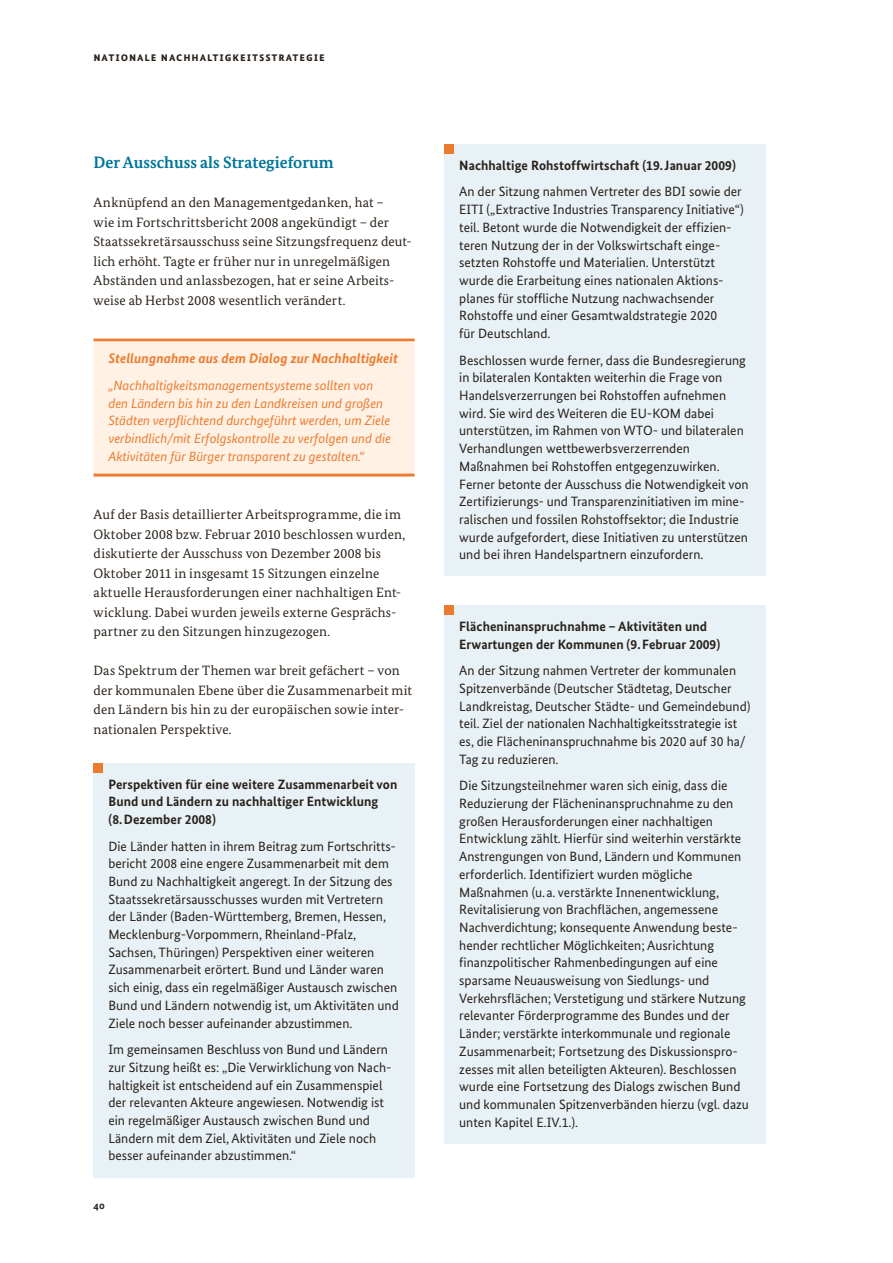
<style>
.page{position:relative;width:893px;height:1263px;background:#fff}
.page>*{position:absolute;margin:0;border:0;box-sizing:border-box;transform-origin:0 0}
.t1{font:700 16.5px "Bundes Serif";color:#00769a}
.t2{font:italic 700 13.8px "Bundes Sans";letter-spacing:.005em;color:#ec7b30}
.t3{font:13.5px/17.7px "Bundes Sans";color:#29211a}
.t4{font:13.5px/19.5px "Bundes Serif";letter-spacing:.015em;color:#29211a}
.t5{font:italic 13.5px/17.7px "Bundes Sans";color:#ec7b30}
.t6{font:700 13.5px/17.7px "Bundes Sans";letter-spacing:.005em;color:#29211a}
.t7{font:700 12.75px "Bundes Sans";letter-spacing:.07em;color:#29211a}
.t8{font:700 10.5px "Bundes Sans";color:#29211a}
</style>
<div class="page">
<hr style="left:94px;top:339px;width:321px;height:3px;background:#ec7b30">
<div style="left:94px;top:341px;width:321px;height:33px;background:#fff1e3"></div>
<div style="left:94px;top:372px;width:321px;height:102px;background:#fff1e3"></div>
<hr style="left:94px;top:474px;width:321px;height:3px;background:#ec7b30">
<div style="left:94px;top:763px;width:321px;height:414px;background:#e7f1f6"></div>
<div style="left:444px;top:145px;width:321px;height:431px;background:#e7f1f6"></div>
<div style="left:444px;top:606px;width:321px;height:538px;background:#e7f1f6"></div>
<div style="left:444px;top:145px;width:10px;height:9px;background:#ec7b30"></div>
<div style="left:94px;top:763px;width:9px;height:10px;background:#ec7b30"></div>
<div style="left:444px;top:606px;width:10px;height:9px;background:#ec7b30"></div>
<p class="t7" style="left:94px;top:49px;width:233px">nationale nachhaltigkeitsstrategie</p>
<h5 class="t1" style="left:94px;top:157px;width:242px">Der Ausschuss als Strategieforum</h5>
<p class="t4" style="left:94px;top:194px;width:320px">Anknüpfend an den Managementgedanken, hat –<br>wie im Fortschrittsbericht 2008 angekündigt – der Staatssekretärsausschuss seine Sitzungsfrequenz deut&shy;lich erhöht. Tagte er früher nur in unregelmäßigen Abständen und anlassbezogen, hat er seine Arbeits&shy;weise ab Herbst 2008 wesentlich verändert.</p>
<h6 class="t2" style="left:108px;top:350px;width:291px">Stellungnahme aus dem Dialog zur Nachhaltigkeit</h6>
<p class="t5" style="left:108px;top:376px;width:284px">„Nachhaltigkeitsmanagementsysteme sollten von den Ländern bis hin zu den Landkreisen und großen Städten verpflichtend durchgeführt werden, um Ziele verbindlich/mit Erfolgskontrolle zu verfolgen und die Aktivitäten für Bürger transparent zu gestalten.“</p>
<p class="t4" style="left:94px;top:506px;width:313px">Auf der Basis detaillierter Arbeitsprogramme, die im Oktober 2008 bzw. Februar 2010 beschlossen wurden, diskutierte der Ausschuss von Dezember 2008 bis Oktober 2011 in insgesamt 15 Sitzungen einzelne aktuelle Herausforderungen einer nachhaltigen Ent&shy;wicklung. Dabei wurden jeweils externe Gesprächs&shy;partner zu den Sitzungen hinzugezogen.</p>
<p class="t4" style="left:94px;top:662px;width:320px">Das Spektrum der Themen war breit gefächert – von der kommunalen Ebene über die Zusammenarbeit mit den Ländern bis hin zu der europäischen sowie inter&shy;nationalen Perspektive.</p>
<h6 class="t6" style="left:108px;top:775px;width:290px">Perspektiven für eine weitere Zusammenarbeit von<br>Bund und Ländern zu nachhaltiger Entwicklung<br>(8. Dezember 2008)</h6>
<p class="t3" style="left:108px;top:837px;width:292px">Die Länder hatten in ihrem Beitrag zum Fortschritts&shy;bericht 2008 eine engere Zusammenarbeit mit dem Bund zu Nachhaltigkeit angeregt. In der Sitzung des Staatssekretärsausschusses wurden mit Vertretern der Länder (Baden-Württemberg, Bremen, Hessen, Mecklenburg-Vorpommern, Rheinland-Pfalz, Sachsen, Thüringen) Perspektiven einer weiteren Zusammenarbeit erörtert. Bund und Länder waren sich einig, dass ein regelmäßiger Austausch zwischen Bund und Ländern notwendig ist, um Aktivitäten und Ziele noch besser aufeinander abzustimmen.</p>
<p class="t3" style="left:108px;top:1040px;width:285px">Im gemeinsamen Beschluss von Bund und Ländern zur Sitzung heißt es: „Die Verwirklichung von Nach-</p>
<p class="t3" style="left:108px;top:1076px;width:277px">haltigkeit ist entscheidend auf ein Zusammenspiel der relevanten Akteure angewiesen. Notwendig ist ein regelmäßiger Austausch zwischen Bund und Ländern mit dem Ziel, Aktivitäten und Ziele noch besser aufeinander abzustimmen.“</p>
<p class="t8" style="left:94px;top:1199px;width:13px">40</p>
<h6 class="t6" style="left:459px;top:156px;width:278px">Nachhaltige Rohstoffwirtschaft (19. Januar 2009)</h6>
<p class="t3" style="left:459px;top:183px;width:286px">An der Sitzung nahmen Vertreter des BDI sowie der EITI („Extractive Industries Transparency Initiative“) teil. Betont wurde die Notwendigkeit der effizien&shy;teren Nutzung der in der Volkswirtschaft einge&shy;setzten Rohstoffe und Materialien. Unterstützt wurde die Erarbeitung eines nationalen Aktions&shy;planes für stoffliche Nutzung nachwachsender Rohstoffe und einer Gesamtwaldstrategie 2020<br>für Deutschland.</p>
<p class="t3" style="left:459px;top:351px;width:291px">Beschlossen wurde ferner, dass die Bundesregierung in bilateralen Kontakten weiterhin die Frage von Handelsverzerrungen bei Rohstoffen aufnehmen wird. Sie wird des Weiteren die EU-KOM dabei unterstützen, im Rahmen von WTO- und bilateralen Verhandlungen wettbewerbsverzerrenden Maßnahmen bei Rohstoffen entgegenzuwirken.<br>Ferner betonte der Ausschuss die Notwendigkeit von Zertifizierungs- und Transparenzinitiativen im mine&shy;ralischen und fossilen Rohstoffsektor; die Industrie wurde aufgefordert, diese Initiativen zu unterstützen und bei ihren Handelspartnern einzufordern.</p>
<h6 class="t6" style="left:459px;top:617px;width:263px">Flächeninanspruchnahme – Aktivitäten und<br>Erwartungen der Kommunen (9. Februar 2009)</h6>
<p class="t3" style="left:459px;top:662px;width:293px">An der Sitzung nahmen Vertreter der kommunalen Spitzenverbände (Deutscher Städtetag, Deutscher Landkreistag, Deutscher Städte- und Gemeindebund) teil. Ziel der nationalen Nachhaltigkeitsstrategie ist es, die Flächeninanspruchnahme bis 2020 auf 30 ha/ Tag zu reduzieren.</p>
<p class="t3" style="left:459px;top:777px;width:291px">Die Sitzungsteilnehmer waren sich einig, dass die Reduzierung der Flächeninanspruchnahme zu den großen Herausforderungen einer nachhaltigen Entwicklung zählt. Hierfür sind weiterhin verstärkte Anstrengungen von Bund, Ländern und Kommunen erforderlich. Identifiziert wurden mögliche Maßnahmen (u.a. verstärkte Innenentwicklung, Revitalisierung von Brachflächen, angemessene Nachverdichtung; konsequente Anwendung beste&shy;hender rechtlicher Möglichkeiten; Ausrichtung finanzpolitischer Rahmenbedingungen auf eine sparsame Neuausweisung von Siedlungs- und Verkehrsflächen; Verstetigung und stärkere Nutzung relevanter Förderprogramme des Bundes und der Länder; verstärkte interkommunale und regionale Zusammenarbeit; Fortsetzung des Diskussionspro&shy;zesses mit allen beteiligten Akteuren). Beschlossen wurde eine Fortsetzung des Dialogs zwischen Bund und kommunalen Spitzenverbänden hierzu (vgl. dazu unten Kapitel E.IV.1.).</p>
</div>
